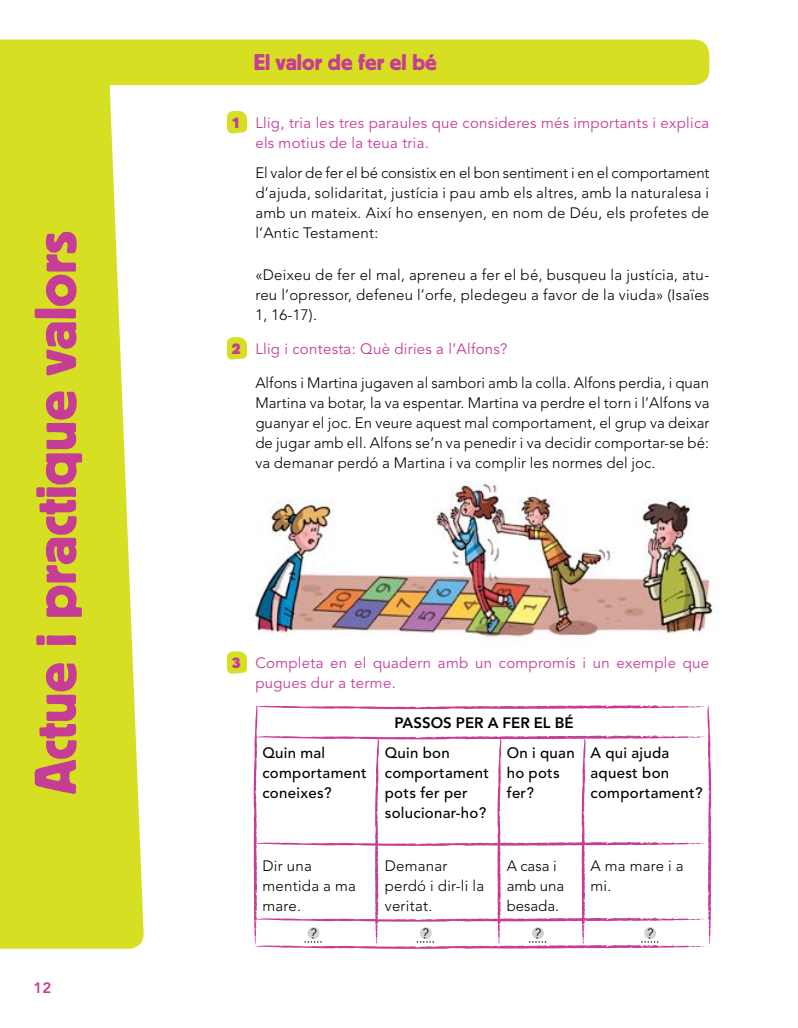
<style>
.page{position:relative;width:798px;height:1028px;background:#fff}
.page>*{position:absolute;margin:0;border:0;box-sizing:border-box;transform-origin:0 0}
.t1{font:58.75px "Block Pro";color:#c63d96}
.t2{font:22.5px "Block Pro";color:#c63d96}
.t3{font:300 15px/20px "Avenir LT Std";letter-spacing:.02em;color:#000;text-align:justify}
.t4{font:15px/20px "Avenir LT Std";letter-spacing:.02em;color:#c63d96}
.t5{font:500 15px/20px "Avenir LT Std";letter-spacing:.02em;color:#000}
.t6{font:300 15px/20px "Avenir LT Std";color:#000}
.t7{font:800 15px "Avenir LT Std";color:#000}
.t8{font:700 15px "Block Pro";color:#c63d96}
.t9{font:800 15px "Avenir LT Std";color:#c63d96}
</style>
<div class="page">
<img style="left:254px;top:481px;width:465px;height:160px">
<svg style="left:226px;top:111px;width:22px;height:23px"></svg>
<svg style="left:226px;top:337px;width:22px;height:23px"></svg>
<svg style="left:226px;top:651px;width:22px;height:23px"></svg>
<div style="left:0;top:40px;width:709px;height:45px;background:#d7df23"></div>
<svg style="left:0;top:53px;width:144px;height:895px;background:#d9e131"></svg>
<svg style="left:253px;top:705px;width:458px;height:243px"></svg>
<h1 class="t1" style="left:17px;top:794px;width:564px;rotate:-90deg">Actue i practique valors</h1>
<p class="t9" style="left:33px;top:978px;width:19px">12</p>
<h2 class="t2" style="left:254px;top:48px;width:184px">El valor de fer el bé</h2>
<p class="t8" style="left:232px;top:113px;width:6px">1</p>
<p class="t8" style="left:232px;top:339px;width:6px">2</p>
<p class="t4" style="left:255px;top:113px;width:455px">Llig, tria les tres paraules que consideres més importants i explica els motius de la teua tria.</p>
<p class="t3" style="left:255px;top:163px;width:455px">El valor de fer el bé consistix en el bon sentiment i en el comportament d’ajuda, solidaritat, justícia i pau amb els altres, amb la naturalesa i amb un mateix. Així ho ensenyen, en nom de Déu, els profetes de l’Antic Testament:</p>
<p class="t3" style="left:255px;top:264px;width:455px">«Deixeu de fer el mal, apreneu a fer el bé, busqueu la justícia, atu&shy;reu l’opressor, defeneu l’orfe, pledegeu a favor de la viuda» (Isaïes 1, 16-17).</p>
<p class="t4" style="left:255px;top:339px;width:253px">Llig i contesta: Què diries a l’Alfons?</p>
<p class="t3" style="left:255px;top:373px;width:455px">Alfons i Martina jugaven al sambori amb la colla. Alfons perdia, i quan Martina va botar, la va espentar. Martina va perdre el torn i l’Alfons va guanyar el joc. En veure aquest mal comportament, el grup va deixar de jugar amb ell. Alfons se’n va penedir i va decidir comportar-se bé: va demanar perdó a Martina i va complir les normes del joc.</p>
<p class="t8" style="left:232px;top:653px;width:6px">3</p>
<p class="t4" style="left:255px;top:653px;width:455px">Completa en el quadern amb un compromís i un exemple que pugues dur a terme.</p>
<p class="t7" style="left:394px;top:714px;width:181px">PASSOS PER A FER EL BÉ</p>
<p class="t5" style="left:262px;top:743px;width:106px">Quin mal comportament coneixes?</p>
<p class="t5" style="left:384px;top:743px;width:106px">Quin bon comportament pots fer per solucionar-ho?</p>
<p class="t5" style="left:506px;top:743px;width:69px">On i quan ho pots fer?</p>
<p class="t5" style="left:590px;top:743px;width:113px">A qui ajuda aquest bon comportament?</p>
<p class="t3" style="left:262px;top:855px;width:95px;text-align:left">Dir una mentida a ma mare.</p>
<p class="t3" style="left:384px;top:855px;width:101px;text-align:left">Demanar perdó i dir-li la veritat.</p>
<p class="t6" style="left:506px;top:855px;width:59px">A casa i amb una besada.</p>
<p class="t3" style="left:590px;top:855px;width:95px">A ma mare i a mi.</p>
</div>
